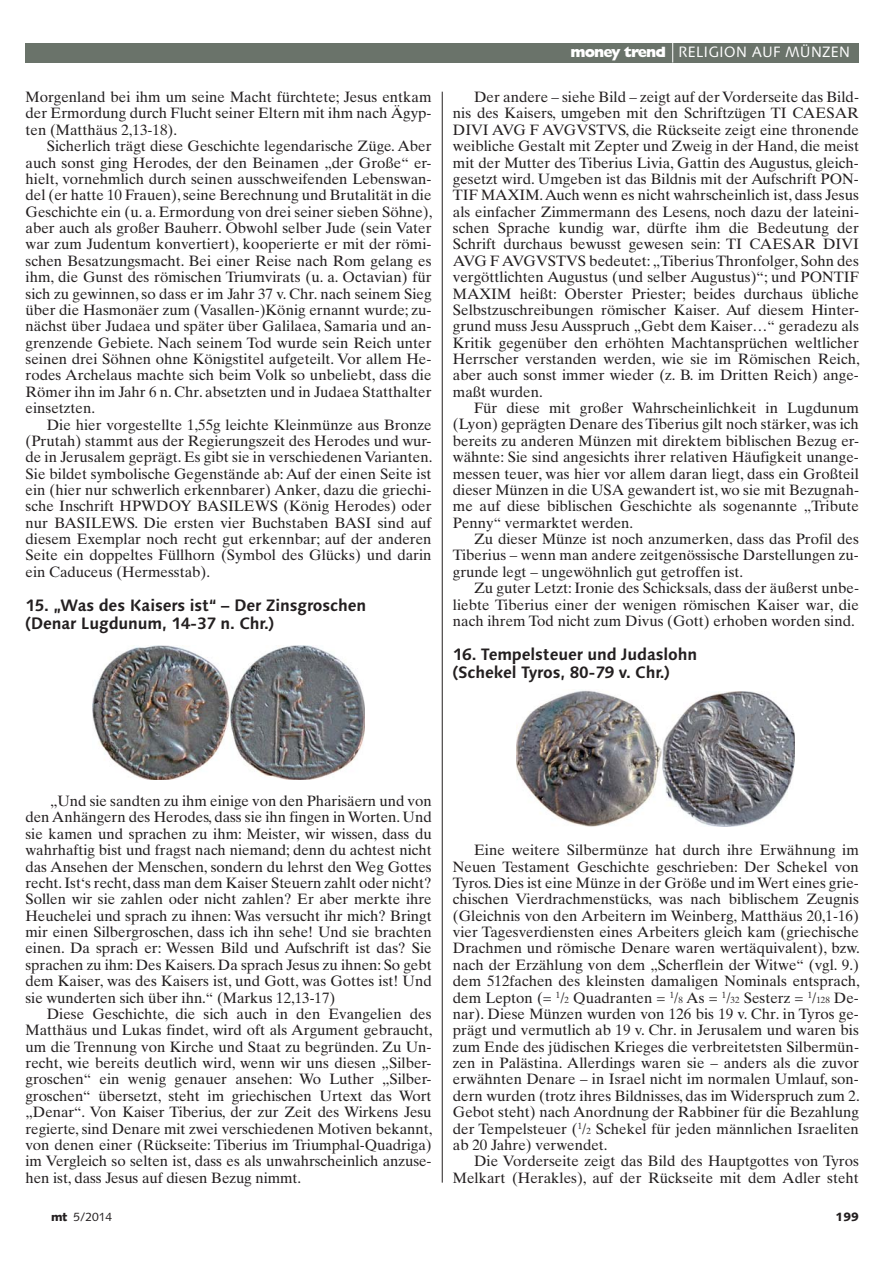
<style>
.page{position:relative;width:893px;height:1263px;background:#fff}
.page>*{position:absolute;margin:0;border:0;box-sizing:border-box;transform-origin:0 0}
.t1{font:700 16.5px/18px "Linotype Syntax";letter-spacing:-.01em;color:#231f20}
.t2{font:15px/16.4px "Times Ten";color:#231f20;text-align:justify}
.t3{font:15px "Linotype Syntax";color:#fff}
.t4{font:12px "Syntax";color:#231f20}
.t5{font:900 12px "Syntax";color:#231f20}
.s1{font-family:"Gill Sans";font-weight:800}
.s2{font-size:9px}
.s3{font-weight:900}
</style>
<div class="page">
<hr style="left:442px;top:92px;width:1px;height:1090px;background:#231f20">
<div style="left:26px;top:43px;width:833px;height:20px;background:#6a736a"></div>
<svg style="left:672px;top:43px;width:1px;height:20px"></svg>
<img style="left:92px;top:645px;width:273px;height:135px">
<img style="left:517px;top:690px;width:145px;height:137px">
<img style="left:662px;top:692px;width:132px;height:135px">
<p class="t2" style="left:26px;top:90px;width:408px">Morgenland bei ihm um seine Macht fürchtete; Jesus entkam der Ermordung durch Flucht seiner Eltern mit ihm nach Ägyp&shy;ten (Matthäus 2,13-18).</p>
<p class="t2" style="left:26px;top:139px;width:408px;text-indent:21px">Sicherlich trägt diese Geschichte legendarische Züge. Aber auch sonst ging Herodes, der den Beinamen „der Große“ er&shy;hielt, vornehmlich durch seinen ausschweifenden Lebenswan&shy;del (er hatte 10 Frauen), seine Berechnung und Brutalität in die Geschichte ein (u. a. Ermordung von drei seiner sieben Söhne), aber auch als großer Bauherr. Obwohl selber Jude (sein Vater war zum Judentum konvertiert), kooperierte er mit der römi&shy;schen Besatzungsmacht. Bei einer Reise nach Rom gelang es ihm, die Gunst des römischen Triumvirats (u. a. Octavian) für sich zu gewinnen, so dass er im Jahr 37 v. Chr. nach seinem Sieg über die Hasmonäer zum (Vasallen-)König ernannt wurde; zu&shy;nächst über Judaea und später über Galilaea, Samaria und an&shy;grenzende Gebiete. Nach seinem Tod wurde sein Reich un ter seinen drei Söhnen ohne Königstitel aufgeteilt. Vor allem He&shy;rodes Archelaus machte sich beim Volk so unbeliebt, dass die Römer ihn im Jahr 6 n. Chr. absetzten und in Judaea Statthalter einsetzten.</p>
<p class="t2" style="left:26px;top:418px;width:408px;text-indent:21px">Die hier vorgestellte 1,55g leichte Kleinmünze aus Bronze (Prutah) stammt aus der Regierungszeit des Herodes und wur&shy;de in Jerusalem geprägt. Es gibt sie in verschiedenen Varianten.<br>Sie bildet symbolische Gegenstände ab: Auf der einen Seite ist ein (hier nur schwerlich erkennbarer) Anker, dazu die griechi&shy;sche Inschrift HPWDOY BASILEWS (König Herodes) oder nur BASILEWS. Die ersten vier Buchstaben BASI sind auf diesem Exemplar noch recht gut erkennbar; auf der anderen Seite ein doppeltes Füllhorn (Symbol des Glücks) und darin ein Caduceus (Hermesstab).</p>
<p class="t1" style="left:26px;top:597px;width:342px">15. „Was des Kaisers ist“ – Der Zinsgroschen (Denar Lugdunum, 14-37 n. Chr.)</p>
<p class="t3" style="left:570px;top:45px;width:281px"><span class="s1">money trend</span> RELIGION AUF MÜNZEN</p>
<p class="t2" style="left:453px;top:90px;width:408px;text-indent:21px">Der andere – siehe Bild – zeigt auf der Vorderseite das Bild&shy;nis des Kaisers, umgeben mit den Schriftzügen TI CAESAR DIVI AVG F AVGVSTVS, die Rückseite zeigt eine thronende weibliche Gestalt mit Zepter und Zweig in der Hand, die meist mit der Mutter des Tiberius Livia, Gattin des Augustus, gleich&shy;gesetzt wird. Umgeben ist das Bildnis mit der Aufschrift PON-TIF MAXIM. Auch wenn es nicht wahrscheinlich ist, dass Jesus als einfacher Zimmermann des Lesens, noch dazu der lateini&shy;schen Sprache kundig war, dürfte ihm die Bedeutung der Schrift durchaus bewusst gewesen sein: TI CAESAR DIVI AVG F AVGVSTVS bedeutet: „Tiberius Thronfolger, Sohn des vergöttlichten Augustus (und selber Augustus)“; und PONTIF MAXIM heißt: Oberster Priester; beides durchaus übliche Selbstzuschreibungen römischer Kaiser. Auf diesem Hinter&shy;grund muss Jesu Ausspruch „Gebt dem Kaiser…“ geradezu als Kritik gegenüber den erhöhten Machtansprüchen weltlicher Herrscher verstanden werden, wie sie im Römischen Reich, aber auch sonst immer wieder (z. B. im Dritten Reich) ange&shy;maßt wurden.</p>
<p class="t2" style="left:453px;top:401px;width:408px;text-indent:21px">Für diese mit großer Wahrscheinlichkeit in Lugdunum (Lyon) geprägten Denare des Tiberius gilt noch stärker, was ich bereits zu anderen Münzen mit direktem biblischen Bezug er&shy;wähnte: Sie sind angesichts ihrer relativen Häufigkeit unange&shy;messen teuer, was hier vor allem daran liegt, dass ein Großteil dieser Münzen in die USA gewandert ist, wo sie mit Bezugnah&shy;me auf diese biblischen Geschichte als sogenannte „Tribute Penny“ vermarktet werden.</p>
<p class="t2" style="left:453px;top:532px;width:408px;text-indent:21px">Zu dieser Münze ist noch anzumerken, dass das Profil des Tiberius – wenn man andere zeitgenössische Darstellungen zu&shy;grunde legt – ungewöhnlich gut getroffen ist.</p>
<p class="t2" style="left:453px;top:581px;width:408px;text-indent:21px">Zu guter Letzt: Ironie des Schicksals, dass der äußerst unbe&shy;liebte Tiberius einer der wenigen römischen Kaiser war, die nach ihrem Tod nicht zum Divus (Gott) erhoben worden sind.</p>
<p class="t1" style="left:453px;top:646px;width:246px">16. Tempelsteuer und Judaslohn (Schekel Tyros, 80-79 v. Chr.)</p>
<p class="t2" style="left:26px;top:794px;width:408px;text-indent:25px">„Und sie sandten zu ihm einige von den Pharisäern und von den Anhängern des Herodes, dass sie ihn fingen in Worten. Und sie kamen und sprachen zu ihm: Meister, wir wissen, dass du wahrhaftig bist und fragst nach niemand; denn du achtest nicht das Ansehen der Menschen, sondern du lehrst den Weg Gottes recht. Ist‘s recht, dass man dem Kaiser Steuern zahlt oder nicht?<br>Sollen wir sie zahlen oder nicht zahlen? Er aber merkte ihre Heuchelei und sprach zu ihnen: Was versucht ihr mich? Bringt mir einen Silbergroschen, dass ich ihn sehe! Und sie brachten einen. Da sprach er: Wessen Bild und Aufschrift ist das? Sie sprachen zu ihm: Des Kaisers. Da sprach Jesus zu ihnen: So gebt dem Kaiser, was des Kaisers ist, und Gott, was Gottes ist! Und sie wunderten sich über ihn.“ (Markus 12,13-17)</p>
<p class="t2" style="left:26px;top:1007px;width:408px;text-indent:21px">Diese Geschichte, die sich auch in den Evangelien des Matthäus und Lukas findet, wird oft als Argument gebraucht, um die Trennung von Kirche und Staat zu begründen. Zu Un&shy;recht, wie bereits deutlich wird, wenn wir uns diesen „Silber&shy;groschen“ ein wenig genauer ansehen: Wo Luther „Silber&shy;groschen“ übersetzt, steht im griechischen Urtext das Wort „Denar“. Von Kaiser Tiberius, der zur Zeit des Wirkens Jesu regierte, sind Denare mit zwei verschiedenen Motiven bekannt, von denen einer (Rückseite: Tiberius im Triumphal-Quadriga) im Vergleich so selten ist, dass es als unwahr scheinlich anzuse&shy;hen ist, dass Jesus auf diesen Bezug nimmt.</p>
<p class="t2" style="left:453px;top:843px;width:408px;text-indent:21px">Eine weitere Silbermünze hat durch ihre Erwähnung im Neuen Testament Geschichte geschrieben: Der Schekel von Tyros. Dies ist eine Münze in der Größe und im Wert eines grie&shy;chischen Vierdrachmenstücks, was nach biblischem Zeugnis (Gleichnis von den Arbeitern im Weinberg, Matthäus 20,1-16) vier Tagesverdiensten eines Arbeiters gleich kam (griechische Drachmen und römische Denare waren wertäqui valent), bzw. nach der Erzählung von dem „Scherflein der Witwe“ (vgl. 9.) dem 512fachen des kleinsten damaligen Nominals entsprach, dem Lepton (= <sup>1</sup>/<span class="s2">2</span> Quadranten = <sup>1</sup>/<span class="s2">8</span> As = <sup>1</sup>/<span class="s2">32</span> Sesterz = <sup>1</sup>/<span class="s2">128</span> De&shy;nar). Diese Münzen wurden von 126 bis 19 v. Chr. in Tyros ge&shy;prägt und vermutlich ab 19 v. Chr. in Jerusalem und waren bis zum Ende des jüdischen Krieges die verbreitetsten Silbermün&shy;zen in Palästina. Allerdings waren sie – anders als die zuvor erwähnten Denare – in Israel nicht im normalen Umlauf, son&shy;dern wurden (trotz ihres Bildnisses, das im Widerspruch zum 2.<br>Gebot steht) nach Anordnung der Rabbiner für die Bezahlung der Tempelsteuer (<sup>1</sup>/<span class="s2">2</span> Schekel für jeden männlichen Israeliten ab 20 Jahre) verwendet.</p>
<p class="t2" style="left:453px;top:1154px;width:408px;text-align:right">Die Vorderseite zeigt das Bild des Hauptgottes von Tyros<br>Melkart (Herakles), auf der Rückseite mit dem Adler steht</p>
<p class="t4" style="left:51px;top:1212px;width:63px"><span class="s3">mt</span> 5/2014</p>
<p class="t5" style="left:836px;top:1212px;width:25px">199</p>
</div>
